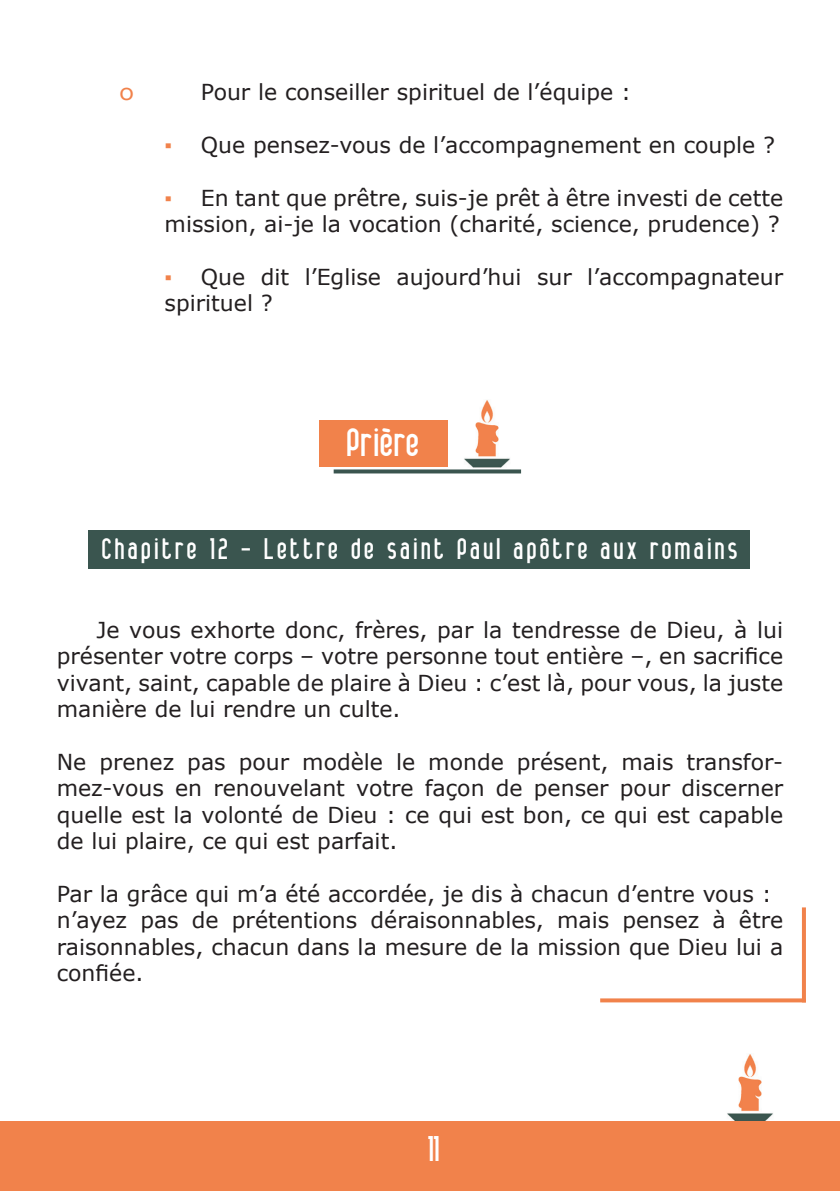
<style>
.page{position:relative;width:840px;height:1191px;background:#fff}
.page>*{position:absolute;margin:0;border:0;box-sizing:border-box;transform-origin:0 0}
.t1{font:40px "Alanus";letter-spacing:.04em;color:#fff}
.t2{font:36px "Alanus";color:#fff}
.t3{font:30px "Alanus";letter-spacing:.13em;color:#fff}
.t4{font:22px/26.4px "Verdana";color:#231f20}
.t5{font:22px "Verdana";color:#f1824b}
.s1{color:#f1824b}
</style>
<div class="page">
<div style="left:0;top:1121px;width:839px;height:70px;background:#f1824b"></div>
<img style="left:727px;top:1054px;width:46px;height:67px">
<div style="left:88px;top:530px;width:661px;height:38px;background:#3a554f"></div>
<div style="left:319px;top:420px;width:128px;height:46px;background:#f1824b"></div>
<img style="left:464px;top:400px;width:46px;height:67px">
<svg style="left:333px;top:469px;width:188px;height:4px"></svg>
<svg style="left:600px;top:998px;width:201px;height:4px"></svg>
<svg style="left:801px;top:907px;width:4px;height:95px"></svg>
<p class="t5" style="left:119px;top:77px;width:17px">O</p>
<p class="t4" style="left:201px;top:78px;width:431px">Pour le conseiller spirituel de l’équipe :</p>
<p class="t4" style="left:164px;top:131px;width:611px"><span class="s1">▪</span> Que pensez-vous de l’accompagnement en couple ?</p>
<p class="t4" style="left:164px;top:184px;width:619px"><span class="s1">▪</span> En tant que prêtre, suis-je prêt à être investi de cette mission, ai-je la vocation (charité, science, prudence) ?</p>
<p class="t4" style="left:164px;top:263px;width:619px"><span class="s1">▪</span> Que dit l’Eglise aujourd’hui sur l’accompagnateur spirituel ?</p>
<h1 class="t1" style="left:347px;top:423px;width:73px">Prière</h1>
<h3 class="t3" style="left:102px;top:533px;width:636px">Chapitre 12 - Lettre de saint Paul apôtre aux romains</h3>
<p class="t4" style="left:57px;top:616px;width:727px;text-align:justify;text-indent:40px">Je vous exhorte donc, frères, par la tendresse de Dieu, à lui présenter votre corps – votre personne tout entière –, en sacrifice vivant, saint, capable de plaire à Dieu : c’est là, pour vous, la juste manière de lui rendre un culte.</p>
<p class="t4" style="left:57px;top:748px;width:727px;text-align:justify">Ne prenez pas pour modèle le monde présent, mais transfor&shy;mez-vous en renouvelant votre façon de penser pour discerner quelle est la volonté de Dieu : ce qui est bon, ce qui est capable de lui plaire, ce qui est parfait.</p>
<p class="t4" style="left:57px;top:880px;width:727px">Par la grâce qui m’a été accordée, je dis à chacun d’entre vous : n’ayez pas de prétentions déraisonnables, mais pensez à être raisonnables, chacun dans la mesure de la mission que Dieu lui a confiée.</p>
<h2 class="t2" style="left:428px;top:1130px;width:13px">11</h2>
</div>
